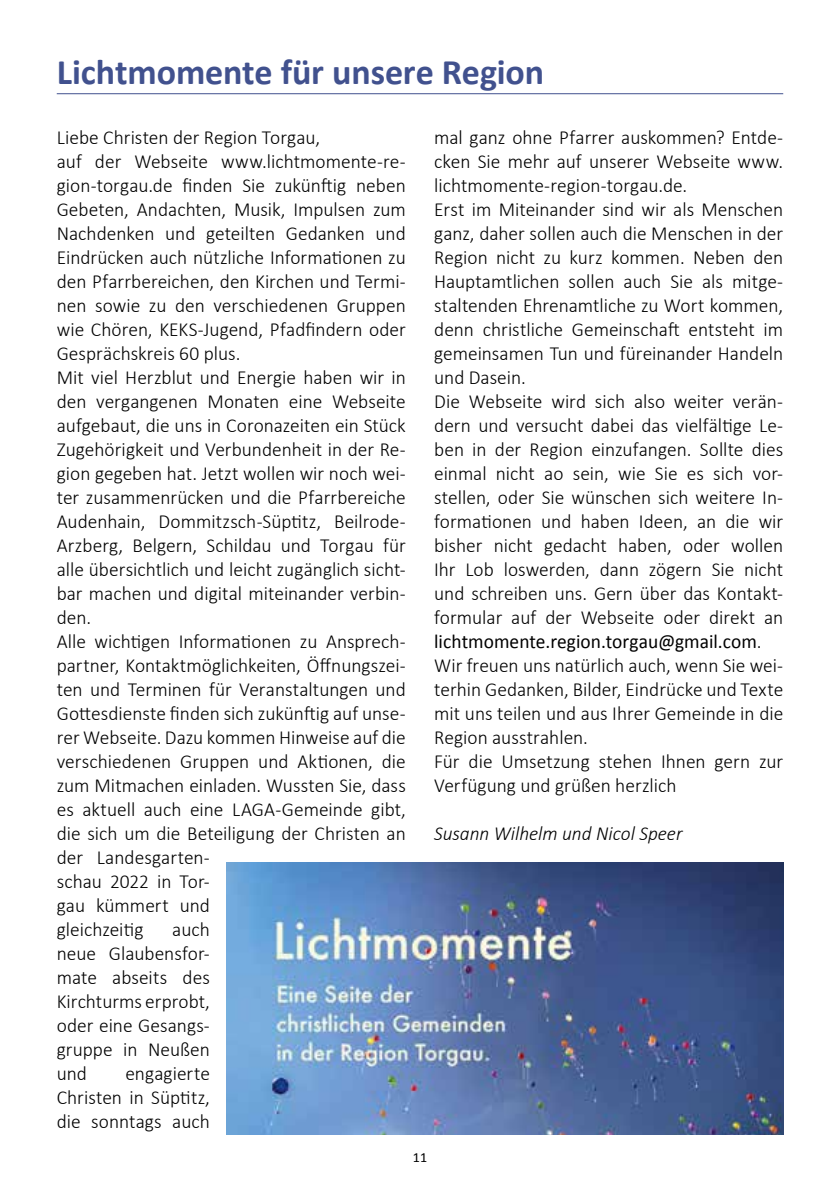
<style>
.page{position:relative;width:840px;height:1191px;background:#fff}
.page>*{position:absolute;margin:0;border:0;box-sizing:border-box;transform-origin:0 0}
.t1{font:700 36px "Calibri";letter-spacing:-.005em;color:#41518e}
.t2{font:300 20px/24px "Calibri";color:#000}
.t3{font:italic 300 20px "Calibri";color:#000}
.t4{font:14px "Calibri";color:#000}
.s1{font-weight:400}
</style>
<div class="page">
<hr style="left:57px;top:93px;width:725px;height:1px;background:#41518e">
<img style="left:227px;top:862px;width:555px;height:272px">
<h1 class="t1" style="left:57px;top:46px;width:488px">Lichtmomente für unsere Region</h1>
<p class="t2" style="left:57px;top:125px;width:350px">Liebe Christen der Region Torgau,<br>auf der Webseite www.lichtmomente-re&shy;gion-torgau.de finden Sie zukünftig neben Gebeten, Andachten, Musik, Impulsen zum Nachdenken und geteilten Gedanken und Eindrücken auch nützliche Informationen zu den Pfarrbereichen, den Kirchen und Termi&shy;nen sowie zu den verschiedenen Gruppen wie Chören, KEKS-Jugend, Pfadfindern oder Gesprächskreis 60 plus.<br>Mit viel Herzblut und Energie haben wir in den vergangenen Monaten eine Webseite aufgebaut, die uns in Coronazeiten ein Stück Zugehörigkeit und Verbundenheit in der Re&shy;gion gegeben hat. Jetzt wollen wir noch wei&shy;ter zusammenrücken und die Pfarrbereiche Audenhain, Dommitzsch-Süptitz, Beilrode-Arzberg, Belgern, Schildau und Torgau für alle übersichtlich und leicht zugänglich sicht&shy;bar machen und digital miteinander verbin&shy;den.<br>Alle wichtigen Informationen zu Ansprech&shy;partner, Kontaktmöglichkeiten, Öffnungszei&shy;ten und Terminen für Veranstaltungen und Gottesdienste finden sich zukünftig auf unse&shy;rer Webseite. Dazu kommen Hinweise auf die verschiedenen Gruppen und Aktionen, die zum Mitmachen einladen. Wussten Sie, dass es aktuell auch eine LAGA-Gemeinde gibt, die sich um die Beteiligung der Christen an der Landesgarten-<br>schau 2022 in Tor-<br>gau kümmert und<br>gleichzeitig</p>
<p class="t2" style="left:57px;top:917px;width:155px;text-align:justify;text-indent:115px">auch neue Glaubensfor&shy;mate abseits des Kirchturms erprobt, oder eine Gesangs&shy;gruppe in Neußen und</p>
<p class="t2" style="left:57px;top:1061px;width:155px;text-align:justify;text-indent:69px">engagierte Christen in Süptitz, die sonntags auch</p>
<p class="t2" style="left:434px;top:125px;width:350px">mal ganz ohne Pfarrer auskommen? Entde&shy;cken Sie mehr auf unserer Webseite www. lichtmomente-region-torgau.de.<br>Erst im Miteinander sind wir als Menschen ganz, daher sollen auch die Menschen in der Region nicht zu kurz kommen. Neben den Hauptamtlichen sollen auch Sie als mitge&shy;staltenden Ehrenamtliche zu Wort kommen, denn christliche Gemeinschaft entsteht im gemeinsamen Tun und füreinander Handeln und Dasein.<br>Die Webseite wird sich also weiter verän&shy;dern und versucht dabei das vielfältige Le&shy;ben in der Region einzufangen. Sollte dies einmal nicht ao sein, wie Sie es sich vor&shy;stellen, oder Sie wünschen sich weitere In&shy;formationen und haben Ideen, an die wir bisher nicht gedacht haben, oder wollen Ihr Lob loswerden, dann zögern Sie nicht und schreiben uns. Gern über das Kontakt&shy;formular auf der Webseite oder direkt an <span class="s1">lichtmomente.region.torgau@gmail.com</span>.<br>Wir freuen uns natürlich auch, wenn Sie wei&shy;terhin Gedanken, Bilder, Eindrücke und Texte mit uns teilen und aus Ihrer Gemeinde in die Region ausstrahlen.<br>Für die Umsetzung stehen Ihnen gern zur Verfügung und grüßen herzlich</p>
<p class="t3" style="left:434px;top:821px;width:250px">Susann Wilhelm und Nicol Speer</p>
<p class="t4" style="left:412px;top:1147px;width:16px">11</p>
</div>
